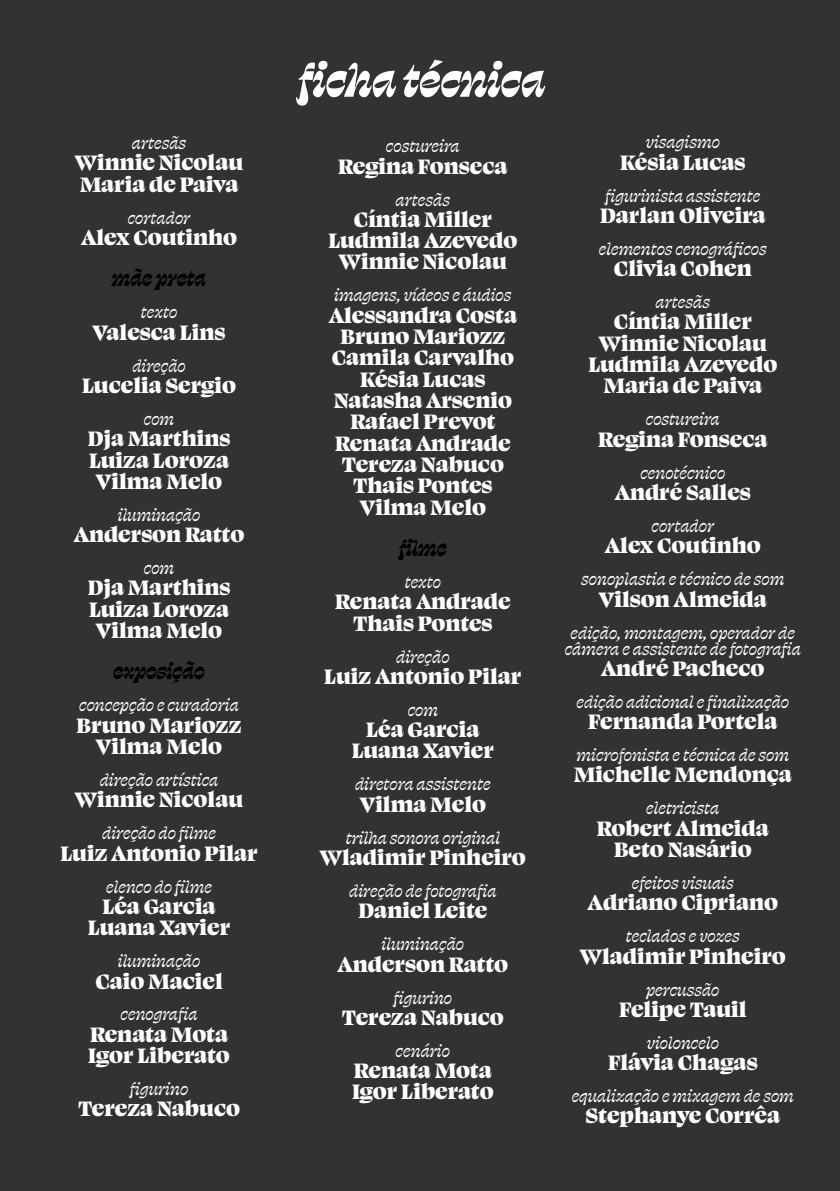
<style>
.page{position:relative;width:840px;height:1191px;background:#fff}
.page>*{position:absolute;margin:0;border:0;box-sizing:border-box;transform-origin:0 0}
.t1{font:50px "Swear Display Black Cilati";color:#fff}
.t2{font:900 24px/21.4px "Swear Display";color:#fff;text-align:center}
.t3{font:24px "Swear Display Black Cilati";color:#000001}
.t4{font:18.6px/16px "Swear Deck Medium Cilati";color:#fff;text-align:center}
</style>
<div class="page">
<div style="left:0;top:0;width:839px;height:1191px;background:#343231"></div>
<p class="t4" style="left:132px;top:134px;width:56px">artesãs</p>
<p class="t2" style="left:75px;top:151px;width:169px;text-align:left">Winnie Nicolau<br>Maria de Paiva</p>
<p class="t4" style="left:128px;top:209px;width:64px">cortador</p>
<p class="t2" style="left:81px;top:225px;width:157px">Alex Coutinho</p>
<p class="t3" style="left:112px;top:263px;width:96px">mãe preta</p>
<p class="t4" style="left:141px;top:303px;width:38px">texto</p>
<p class="t2" style="left:92px;top:320px;width:134px">Valesca Lins</p>
<p class="t4" style="left:132px;top:356px;width:55px">direção</p>
<p class="t2" style="left:82px;top:373px;width:155px">Lucelia Sergio</p>
<p class="t4" style="left:144px;top:410px;width:32px">com</p>
<p class="t2" style="left:88px;top:426px;width:144px;text-align:justify">Dja Marthins Luiza Loroza Vilma Melo</p>
<p class="t4" style="left:118px;top:506px;width:84px">iluminação</p>
<p class="t2" style="left:74px;top:522px;width:172px">Anderson Ratto</p>
<p class="t4" style="left:144px;top:559px;width:32px">com</p>
<p class="t2" style="left:88px;top:575px;width:144px;text-align:justify">Dja Marthins Luiza Loroza Vilma Melo</p>
<p class="t3" style="left:113px;top:656px;width:93px">exposição</p>
<p class="t4" style="left:79px;top:696px;width:161px">concepção e curadoria</p>
<p class="t2" style="left:77px;top:713px;width:166px">Bruno Mariozz<br>Vilma Melo</p>
<p class="t4" style="left:100px;top:771px;width:120px">direção artística</p>
<p class="t2" style="left:75px;top:787px;width:169px">Winnie Nicolau</p>
<p class="t4" style="left:102px;top:824px;width:115px">direção do filme</p>
<p class="t2" style="left:60px;top:840px;width:198px">Luiz Antonio Pilar</p>
<p class="t4" style="left:106px;top:877px;width:107px">elenco do filme</p>
<p class="t2" style="left:88px;top:894px;width:144px">Léa Garcia<br>Luana Xavier</p>
<p class="t4" style="left:118px;top:952px;width:84px">iluminação</p>
<p class="t2" style="left:95px;top:968px;width:129px">Caio Maciel</p>
<p class="t4" style="left:120px;top:1005px;width:78px">cenografia</p>
<p class="t2" style="left:88px;top:1022px;width:143px;text-align:left">Renata Mota<br>Igor Liberato</p>
<p class="t4" style="left:130px;top:1080px;width:60px">figurino</p>
<p class="t2" style="left:78px;top:1096px;width:163px">Tereza Nabuco</p>
<h1 class="t1" style="left:298px;top:48px;width:249px">ficha técnica</h1>
<p class="t4" style="left:385px;top:137px;width:75px">costureira</p>
<p class="t2" style="left:338px;top:154px;width:171px">Regina Fonseca</p>
<p class="t4" style="left:395px;top:190px;width:56px">artesãs</p>
<p class="t2" style="left:328px;top:207px;width:190px">Cíntia Miller<br>Ludmila Azevedo<br>Winnie Nicolau</p>
<p class="t4" style="left:334px;top:286px;width:179px">imagens, vídeos e áudios</p>
<p class="t2" style="left:328px;top:303px;width:190px">Alessandra Costa<br>Bruno Mariozz<br>Camila Carvalho<br>Késia Lucas<br>Natasha Arsenio<br>Rafael Prevot<br>Renata Andrade<br>Tereza Nabuco<br>Thais Pontes<br>Vilma Melo</p>
<p class="t3" style="left:398px;top:532px;width:50px">filme</p>
<p class="t4" style="left:404px;top:573px;width:38px">texto</p>
<p class="t2" style="left:335px;top:589px;width:177px">Renata Andrade<br>Thais Pontes</p>
<p class="t4" style="left:396px;top:647px;width:55px">direção</p>
<p class="t2" style="left:324px;top:664px;width:198px">Luiz Antonio Pilar</p>
<p class="t4" style="left:407px;top:700px;width:32px">com</p>
<p class="t2" style="left:351px;top:717px;width:144px">Léa Garcia<br>Luana Xavier</p>
<p class="t4" style="left:355px;top:775px;width:137px">diretora assistente</p>
<p class="t2" style="left:359px;top:792px;width:128px">Vilma Melo</p>
<p class="t4" style="left:345px;top:828px;width:156px">trilha sonora original</p>
<p class="t2" style="left:319px;top:845px;width:207px">Wladimir Pinheiro</p>
<p class="t4" style="left:349px;top:881px;width:149px">direção de fotografia</p>
<p class="t2" style="left:358px;top:898px;width:130px">Daniel Leite</p>
<p class="t4" style="left:381px;top:935px;width:84px">iluminação</p>
<p class="t2" style="left:337px;top:951px;width:172px">Anderson Ratto</p>
<p class="t4" style="left:393px;top:988px;width:60px">figurino</p>
<p class="t2" style="left:341px;top:1005px;width:163px">Tereza Nabuco</p>
<p class="t4" style="left:395px;top:1041px;width:56px">cenário</p>
<p class="t2" style="left:352px;top:1058px;width:143px;text-align:left">Renata Mota<br>Igor Liberato</p>
<p class="t4" style="left:645px;top:133px;width:76px">visagismo</p>
<p class="t2" style="left:619px;top:150px;width:127px">Késia Lucas</p>
<p class="t4" style="left:605px;top:186px;width:156px">figurinista assistente</p>
<p class="t2" style="left:599px;top:203px;width:167px">Darlan Oliveira</p>
<p class="t4" style="left:598px;top:240px;width:169px">elementos cenográficos</p>
<p class="t2" style="left:613px;top:256px;width:139px">Clivia Cohen</p>
<p class="t4" style="left:655px;top:293px;width:56px">artesãs</p>
<p class="t2" style="left:588px;top:309px;width:190px">Cíntia Miller<br>Winnie Nicolau<br>Ludmila Azevedo<br>Maria de Paiva</p>
<p class="t4" style="left:645px;top:410px;width:75px">costureira</p>
<p class="t2" style="left:597px;top:427px;width:171px">Regina Fonseca</p>
<p class="t4" style="left:640px;top:463px;width:86px">cenotécnico</p>
<p class="t2" style="left:614px;top:480px;width:137px">André Salles</p>
<p class="t4" style="left:651px;top:517px;width:64px">cortador</p>
<p class="t2" style="left:604px;top:533px;width:157px">Alex Coutinho</p>
<p class="t4" style="left:581px;top:570px;width:204px">sonoplastia e técnico de som</p>
<p class="t2" style="left:598px;top:586px;width:169px">Vilson Almeida</p>
<p class="t4" style="left:564px;top:623px;width:237px">edição, montagem, operador de câmera e assistente de fotografia</p>
<p class="t2" style="left:600px;top:656px;width:165px">André Pacheco</p>
<p class="t4" style="left:576px;top:692px;width:214px">edição adicional e finalização</p>
<p class="t2" style="left:588px;top:709px;width:191px">Fernanda Portela</p>
<p class="t4" style="left:576px;top:746px;width:214px">microfonista e técnica de som</p>
<p class="t2" style="left:573px;top:762px;width:220px">Michelle Mendonça</p>
<p class="t4" style="left:646px;top:799px;width:75px">eletricista</p>
<p class="t2" style="left:596px;top:816px;width:173px">Robert Almeida<br>Beto Nasário</p>
<p class="t4" style="left:631px;top:873px;width:103px">efeitos visuais</p>
<p class="t2" style="left:587px;top:890px;width:192px">Adriano Cipriano</p>
<p class="t4" style="left:625px;top:927px;width:115px">teclados e vozes</p>
<p class="t2" style="left:579px;top:943px;width:207px">Wladimir Pinheiro</p>
<p class="t4" style="left:645px;top:980px;width:75px">percussão</p>
<p class="t2" style="left:618px;top:997px;width:129px">Felipe Tauil</p>
<p class="t4" style="left:646px;top:1033px;width:73px">violoncelo</p>
<p class="t2" style="left:607px;top:1050px;width:151px">Flávia Chagas</p>
<p class="t4" style="left:571px;top:1087px;width:223px">equalização e mixagem de som</p>
<p class="t2" style="left:585px;top:1103px;width:196px">Stephanye Corrêa</p>
</div>
